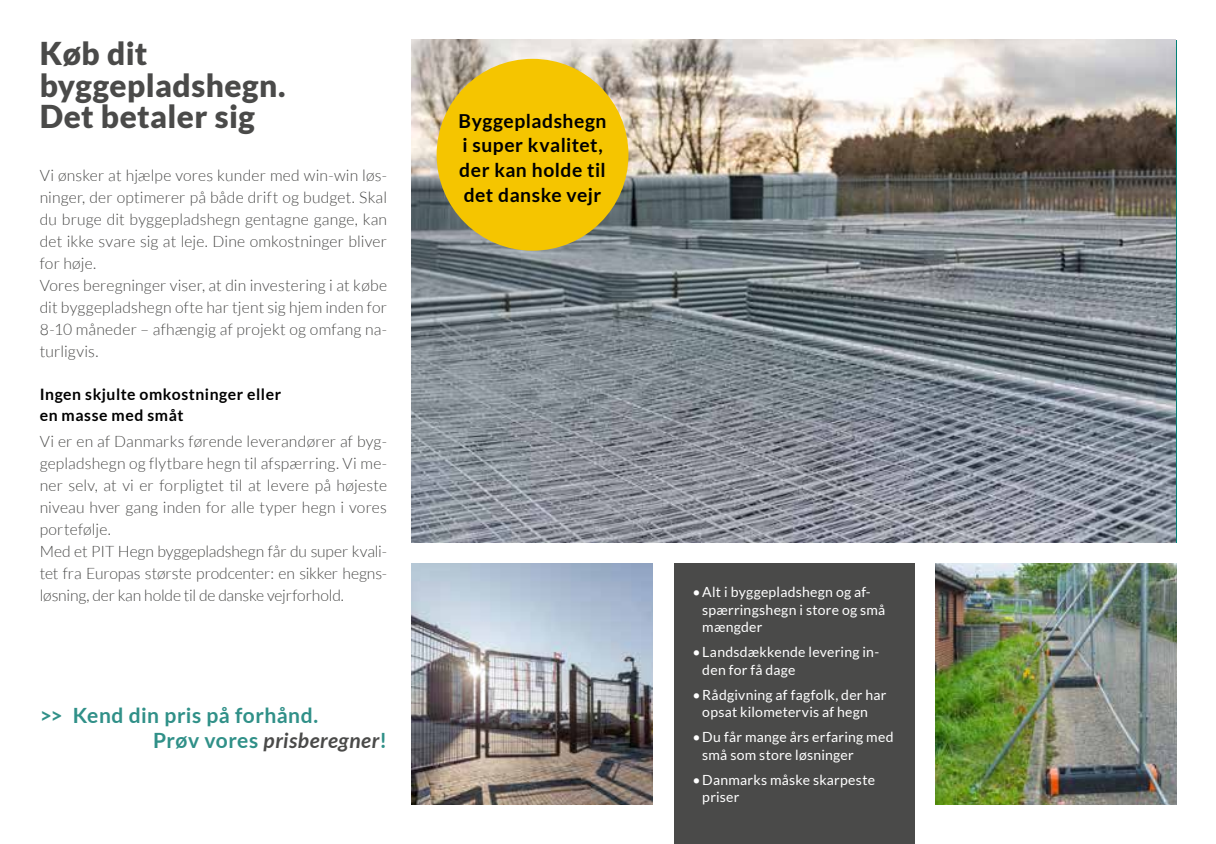
<style>
.page{position:relative;width:1216px;height:844px;background:#fff}
.page>*{position:absolute;margin:0;border:0;box-sizing:border-box;transform-origin:0 0}
.t1{font:900 31.5px/31.5px "Lato";letter-spacing:.015em;color:#4a4a49}
.t2{font:700 21px/25.2px "Lato";letter-spacing:.02em;color:#309088}
.t3{font:700 19.25px/24.7px "Lato";letter-spacing:.03em;color:#000}
.t4{font:300 15.75px/22.1px "Lato";letter-spacing:.01em;color:#4a4a49}
.t5{font:700 15.75px/21px "Lato";letter-spacing:.035em;color:#000}
.t6{font:14px/17.5px "Lato";letter-spacing:.02em;color:#fff}
.s1{font-style:italic;color:#4a4a49}
</style>
<div class="page">
<img style="left:412px;top:40px;width:763px;height:502px">
<div style="left:673px;top:563px;width:241px;height:280px;background:#4a4a49"></div>
<img style="left:412px;top:563px;width:240px;height:241px">
<img style="left:935px;top:563px;width:241px;height:241px">
<div style="left:436px;top:59px;width:192px;height:192px;background:#f5c500;border-radius:50%"></div>
<h1 class="t1" style="left:40px;top:37px;width:247px">Køb dit byggepladshegn.<br>Det betaler sig</h1>
<p class="t4" style="left:40px;top:164px;width:349px">Vi ønsker at hjælpe vores kunder med win-win løs&shy;ninger, der optimerer på både drift og budget. Skal du bruge dit byggepladshegn gentagne gange, kan det ikke svare sig at leje. Dine omkostninger bliver for høje.<br>Vores beregninger viser, at din investering i at købe dit byggepladshegn ofte har tjent sig hjem inden for 8-10 måneder – afhængig af projekt og omfang na&shy;turligvis.</p>
<p class="t5" style="left:40px;top:383px;width:243px">Ingen skjulte omkostninger eller en masse med småt</p>
<p class="t4" style="left:40px;top:430px;width:349px">Vi er en af Danmarks førende leverandører af byg&shy;gepladshegn og flytbare hegn til afspærring. Vi me&shy;ner selv, at vi er forpligtet til at levere på højeste niveau hver gang inden for alle typer hegn i vores portefølje.<br>Med et PIT Hegn byggepladshegn får du super kvali&shy;tet fra Europas største prodcenter: en sikker hegns&shy;løsning, der kan holde til de danske vejrforhold.</p>
<h2 class="t2" style="left:153px;top:702px;width:235px;text-indent:-113px">&gt;&gt; Kend din pris på forhånd.<br>Prøv vores <span class="s1">prisberegner</span>!</h2>
<p class="t3" style="left:458px;top:108px;width:149px">Byggepladshegn i super kvalitet, der kan holde til det danske vejr</p>
<p class="t6" style="left:702px;top:583px;width:184px;text-indent:-10px">•Alt i byggepladshegn og af&shy;spærringshegn i store og små mængder</p>
<p class="t6" style="left:702px;top:643px;width:178px;text-indent:-10px">•Landsdækkende levering in&shy;den for få dage</p>
<p class="t6" style="left:702px;top:685px;width:186px;text-indent:-10px">•Rådgivning af fagfolk, der har opsat kilometervis af hegn</p>
<p class="t6" style="left:702px;top:728px;width:193px;text-indent:-10px">•Du får mange års erfaring med små som store løsninger</p>
<p class="t6" style="left:702px;top:770px;width:174px;text-indent:-10px">•Danmarks måske skarpeste priser</p>
</div>
